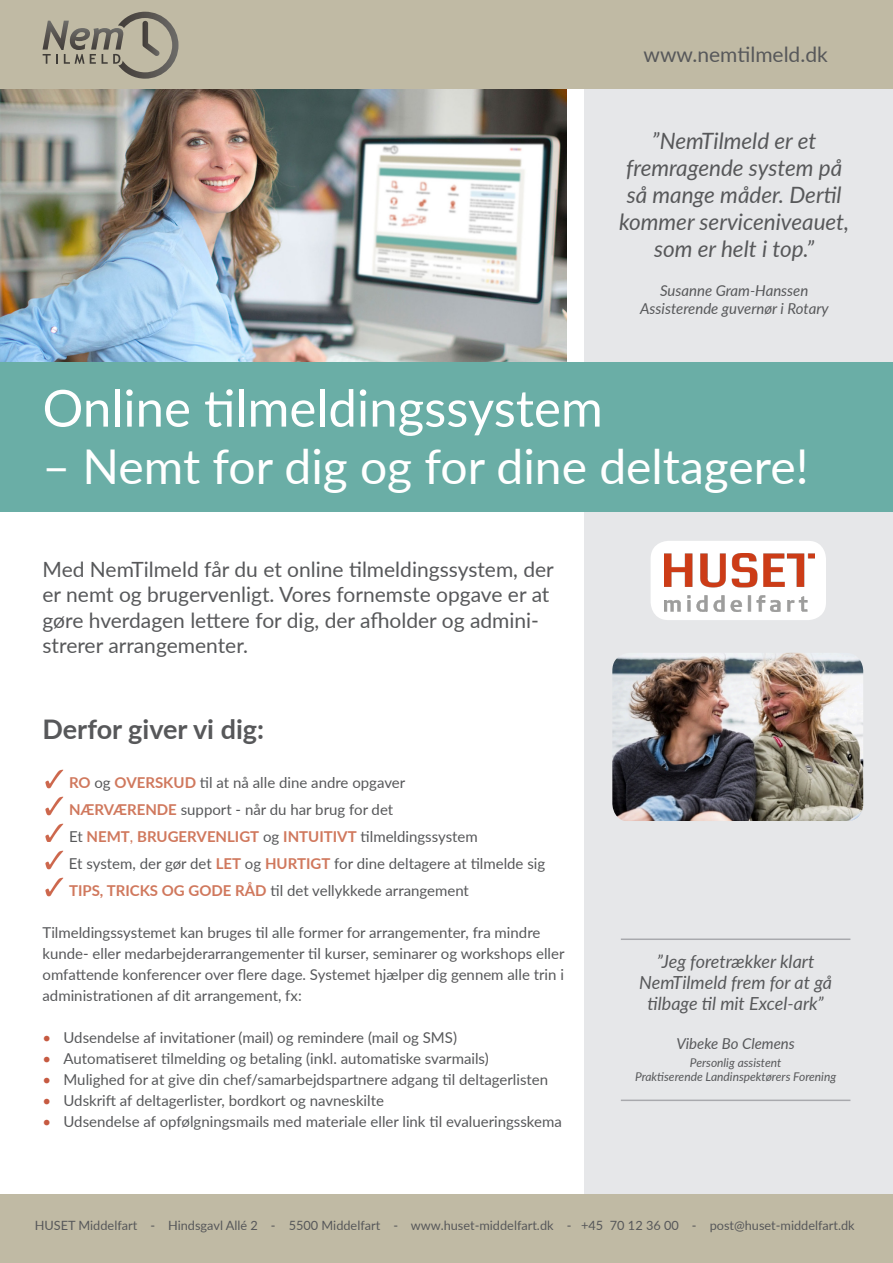
<style>
.page{position:relative;width:893px;height:1263px;background:#fff}
.page>*{position:absolute;margin:0;border:0;box-sizing:border-box;transform-origin:0 0}
.t1{font:51px "Lato";color:#fff}
.t2{font:48px "Lato";color:#fff}
.t3{font:700 27px "Lato";color:#57585a}
.t4{font:italic 22.5px/27px "Lato";color:#57585a;text-align:center}
.t5{font:21px/25.2px "Lato";color:#57585a}
.t6{font:italic 18px/21px "Lato";color:#57585a;text-align:center}
.t7{font:15px/21px "Lato";color:#57585a}
.t8{font:italic 15px "Lato";color:#57585a}
.t9{font:700 15px "Lato";color:#d0785d}
.t10{font:12.75px "Lato";color:#57585a}
.t11{font:italic 12px "Lato";color:#57585a}
.s1{font-weight:700;color:#d0785d}
.s2{font-weight:400;color:#57585a}
.s3{font-weight:400}
.s4{color:#c65a41}
</style>
<div class="page">
<img style="left:0;top:88px;width:567px;height:274px">
<div style="left:585px;top:86px;width:308px;height:1126px;background:#e6e7e9"></div>
<div style="left:0;top:362px;width:893px;height:150px;background:#6aaea6"></div>
<div style="left:0;top:0;width:893px;height:88px;background:#c0baa4"></div>
<div style="left:0;top:1195px;width:893px;height:68px;background:#c0baa4"></div>
<svg style="left:43px;top:12px;width:135px;height:67px"></svg>
<img style="left:45px;top:769px;width:19px;height:19px">
<hr style="left:621px;top:1099px;width:229px;height:2px;background:#a8a9ad">
<hr style="left:621px;top:938px;width:229px;height:2px;background:#a8a9ad">
<img style="left:45px;top:796px;width:19px;height:19px">
<img style="left:45px;top:823px;width:19px;height:19px">
<img style="left:45px;top:850px;width:19px;height:20px">
<img style="left:45px;top:877px;width:19px;height:19px">
<img style="left:612px;top:653px;width:251px;height:168px">
<div style="left:651px;top:541px;width:175px;height:79px;background:#fff;border-radius:18px"></div>
<img style="left:664px;top:554px;width:150px;height:57px">
<p class="t5" style="left:643px;top:40px;width:186px">www.nemtilmeld.dk</p>
<p class="t4" style="left:652px;top:126px;width:166px">”NemTilmeld er et</p>
<p class="t4" style="left:619px;top:153px;width:232px">fremragende system på så mange måder. Dertil kommer serviceniveauet, som er helt i top.”</p>
<p class="t8" style="left:660px;top:280px;width:150px">Susanne Gram-Hanssen</p>
<p class="t8" style="left:640px;top:298px;width:190px">Assisterende guvernør i Rotary</p>
<p class="t1" style="left:43px;top:372px;width:562px">Online tilmeldingssystem</p>
<p class="t2" style="left:43px;top:432px;width:768px">– Nemt for dig og for dine deltagere!</p>
<p class="t5" style="left:43px;top:556px;width:513px">Med NemTilmeld får du et online tilmeldingssystem, der er nemt og brugervenligt. Vores fornemste opgave er at gøre hverdagen lettere for dig, der afholder og admini&shy;strerer arrangementer.</p>
<p class="t3" style="left:43px;top:709px;width:223px">Derfor giver vi dig:</p>
<p class="t7" style="left:69px;top:771px;width:338px"><span class="s1">RO</span> og <span class="s1">OVERSKUD</span> til at nå alle dine andre opgaver</p>
<p class="t7" style="left:69px;top:798px;width:326px"><span class="s1">NÆRVÆRENDE</span> support - når du har brug for det</p>
<p class="t9" style="left:69px;top:825px;width:410px"><span class="s2">Et</span> NEMT<span class="s3">,</span> BRUGERVENLIGT <span class="s2">og</span> INTUITIVT <span class="s2">tilmeldingssystem</span></p>
<p class="t7" style="left:69px;top:852px;width:478px">Et system, der gør det <span class="s1">LET</span> og <span class="s1">HURTIGT</span> for dine deltagere at tilmelde sig</p>
<p class="t7" style="left:69px;top:879px;width:401px"><span class="s1">TIPS, TRICKS OG GODE RÅD</span> til det vellykkede arrangement</p>
<p class="t7" style="left:43px;top:921px;width:523px">Tilmeldingssystemet kan bruges til alle former for arrangementer, fra mindre kunde- eller medarbejderarrangementer til kurser, seminarer og workshops eller omfattende konferencer over flere dage. Systemet hjælper dig gennem alle trin i administrationen af dit arrangement, fx:</p>
<p class="t7" style="left:43px;top:1026px;width:416px"><span class="s4">•</span> Udsendelse af invitationer (mail) og remindere (mail og SMS)</p>
<p class="t7" style="left:43px;top:1047px;width:448px"><span class="s4">•</span> Automatiseret tilmelding og betaling (inkl. automatiske svarmails)</p>
<p class="t7" style="left:43px;top:1068px;width:507px"><span class="s4">•</span> Mulighed for at give din chef/samarbejdspartnere adgang til deltagerlisten</p>
<p class="t7" style="left:43px;top:1089px;width:343px"><span class="s4">•</span> Udskrift af deltagerlister, bordkort og navneskilte</p>
<p class="t7" style="left:43px;top:1110px;width:521px"><span class="s4">•</span> Udsendelse af opfølgningsmails med materiale eller link til evalueringsskema</p>
<p class="t6" style="left:639px;top:950px;width:194px">”Jeg foretrækker klart<br>NemTilmeld frem for at gå tilbage til mit Excel-ark”</p>
<p class="t8" style="left:676px;top:1032px;width:120px">Vibeke Bo Clemens</p>
<p class="t11" style="left:690px;top:1054px;width:93px">Personlig assistent</p>
<p class="t11" style="left:635px;top:1068px;width:203px">Praktiserende Landinspektørers Forening</p>
<p class="t10" style="left:35px;top:1216px;width:821px">HUSET Middelfart - Hindsgavl Allé 2 - 5500 Middelfart - www.huset-middelfart.dk - +45 70 12 36 00 - post@huset-middelfart.dk</p>
</div>
